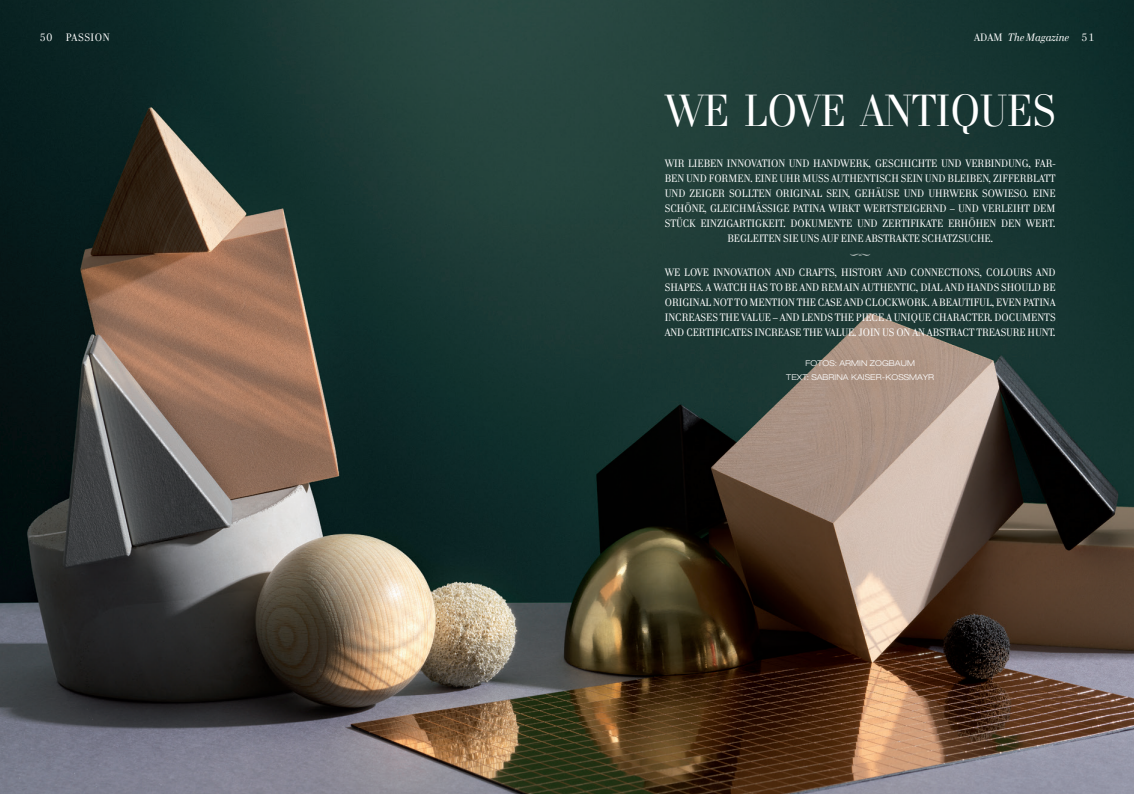
<style>
.page{position:relative;width:1134px;height:794px;background:#fff}
.page>*{position:absolute;margin:0;border:0;box-sizing:border-box;transform-origin:0 0}
.t1{font:46px "Cellini Titling";letter-spacing:-.01em;color:#fff;scale:.95 1}
.t2{font:11px/15px "Cellini TF";color:#fff;text-align:center;scale:.95 1}
.t3{font:italic 11px "Cellini TF";color:#fff}
.t4{font:11px "Cellini TF";letter-spacing:.05em;color:#fff}
.t5{font:11px "Leaves One";color:#fff;scale:.95 1}
.t6{font:300 expanded 8px/14px "Helvetica Neue";letter-spacing:.01em;color:#fff;text-align:center}
.s1{font-style:normal}
</style>
<div class="page">
<img style="left:0;top:0;width:1134px;height:794px">
<p class="t4" style="left:40px;top:31px;width:72px">50 PASSION</p>
<p class="t3" style="left:974px;top:31px;width:122px"><span class="s1">ADAM</span> The Magazine <span class="s1">51</span></p>
<h1 class="t1" style="left:665px;top:83px;width:413px">WE LOVE ANTIQUES</h1>
<p class="t2" style="left:665px;top:155px;width:413px">WIR LIEBEN INNOVATION UND HANDWERK, GESCHICHTE UND VERBINDUNG, FAR-BEN UND FORMEN. EINE UHR MUSS AUTHENTISCH SEIN UND BLEIBEN, ZIFFERBLATT UND ZEIGER SOLLTEN ORIGINAL SEIN, GEHÄUSE UND UHRWERK SOWIESO. EINE SCHÖNE, GLEICHMÄSSIGE PATINA WIRKT WERTSTEIGERND – UND VERLEIHT DEM STÜCK EINZIGARTIGKEIT. DOKUMENTE UND ZERTIFIKATE ERHÖHEN DEN WERT.<br>BEGLEITEN SIE UNS AUF EINE ABSTRAKTE SCHATZSUCHE.</p>
<p class="t5" style="left:850px;top:248px;width:23px">¬µ</p>
<p class="t2" style="left:665px;top:264px;width:413px;text-align:justify">WE LOVE INNOVATION AND CRAFTS, HISTORY AND CONNECTIONS, COLOURS AND SHAPES. A WATCH HAS TO BE AND REMAIN AUTHENTIC, DIAL AND HANDS SHOULD BE ORIGINAL NOT TO MENTION THE CASE AND CLOCKWORK. A BEAUTIFUL, EVEN PATINA INCREASES THE VALUE – AND LENDS THE PIECE A UNIQUE CHARACTER. DOCUMENTS AND CERTIFICATES INCREASE THE VALUE. JOIN US ON AN ABSTRACT TREASURE HUNT.</p>
<p class="t6" style="left:786px;top:356px;width:149px">FOTOS: ARMIN ZOGBAUM<br>TEXT: SABRINA KAISER-KOSSMAYR</p>
</div>
